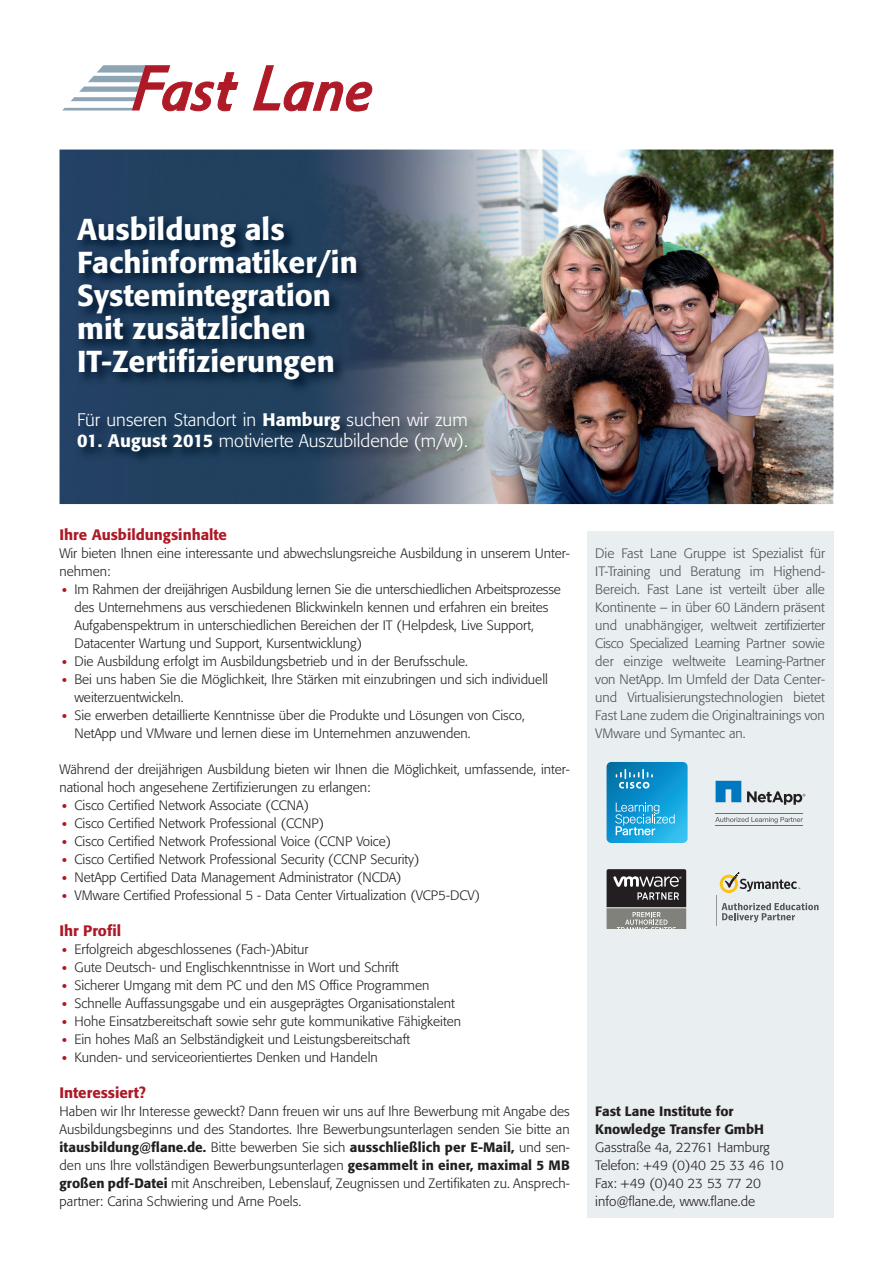
<style>
.page{position:relative;width:893px;height:1263px;background:#fff}
.page>*{position:absolute;margin:0;border:0;box-sizing:border-box;transform-origin:0 0}
.t1{font:500 30px/33px "Formata";color:#fff}
.t2{font:300 18px "Formata";color:#fff}
.t3{font:500 15px "Formata";color:#ad1926}
.t4{font:300 13.5px/18px "Formata";color:#231f20}
.t5{font:300 13.5px/18px "Formata";color:#4c5159;text-align:justify}
.t6{font:500 13.5px/18px "Formata";color:#231f20}
.s1{font-weight:500}
.s2{font-family:"Zapf Chancery";font-weight:500;font-style:italic;color:#ad1926}
</style>
<div class="page">
<div style="left:587px;top:531px;width:246px;height:687px;background:#e9eef1"></div>
<svg style="left:253px;top:65px;width:119px;height:46px"></svg>
<svg style="left:62px;top:65px;width:176px;height:46px"></svg>
<img style="left:60px;top:150px;width:773px;height:354px">
<hr style="left:715px;top:813px;width:88px;height:1px;background:#6c6d70">
<hr style="left:715px;top:825px;width:88px;height:1px;background:#6c6d70">
<svg style="left:716px;top:781px;width:25px;height:21px"></svg>
<svg style="left:715px;top:817px;width:88px;height:6px"></svg>
<svg style="left:747px;top:791px;width:58px;height:14px"></svg>
<svg style="left:607px;top:762px;width:81px;height:81px;background:#259fd4"></svg>
<svg style="left:607px;top:869px;width:79px;height:60px;background:#615f5e"></svg>
<hr style="left:717px;top:895px;width:1px;height:30px;background:#939598">
<svg style="left:720px;top:872px;width:80px;height:21px"></svg>
<svg style="left:722px;top:903px;width:96px;height:19px"></svg>
<img style="left:76px;top:214px;width:405px;height:251px">
<h1 class="t1" style="left:77px;top:213px;width:282px">Ausbildung als<br>Fachinformatiker/in<br>Systemintegration mit zusätzlichen<br>IT-Zertifizierungen</h1>
<h2 class="t2" style="left:77px;top:409px;width:392px">Für unseren Standort in <span class="s1">Hamburg</span> suchen wir zum</h2>
<h2 class="t2" style="left:77px;top:430px;width:392px"><span class="s1">01. August 2015</span> motivierte Auszubildende (m/w).</h2>
<p class="t3" style="left:60px;top:525px;width:169px">Ihre Ausbildungsinhalte</p>
<p class="t4" style="left:60px;top:544px;width:512px">Wir bieten Ihnen eine interessante und abwechslungsreiche Ausbildung in unserem Unter&shy;nehmen:</p>
<p class="t4" style="left:74px;top:580px;width:488px;text-indent:-15px"><span class="s2">•</span> Im Rahmen der dreijährigen Ausbildung lernen Sie die unterschiedlichen Arbeitsprozesse des Unternehmens aus verschiedenen Blickwinkeln kennen und erfahren ein breites Aufgabenspektrum in unterschiedlichen Bereichen der IT (Helpdesk, Live Support, Datacenter Wartung und Support, Kursentwicklung)</p>
<p class="t4" style="left:60px;top:652px;width:410px"><span class="s2">•</span> Die Ausbildung erfolgt im Ausbildungsbetrieb und in der Berufsschule.</p>
<p class="t4" style="left:74px;top:670px;width:475px;text-indent:-15px"><span class="s2">•</span> Bei uns haben Sie die Möglichkeit, Ihre Stärken mit einzubringen und sich individuell weiterzuentwickeln.</p>
<p class="t4" style="left:74px;top:706px;width:452px;text-indent:-15px"><span class="s2">•</span> Sie erwerben detaillierte Kenntnisse über die Produkte und Lösungen von Cisco,<br>NetApp und VMware und lernen diese im Unternehmen anzuwenden.</p>
<p class="t4" style="left:60px;top:760px;width:512px">Während der dreijährigen Ausbildung bieten wir Ihnen die Möglichkeit, umfassende, inter&shy;national hoch angesehene Zertifizierungen zu erlangen:</p>
<p class="t4" style="left:60px;top:796px;width:251px"><span class="s2">•</span> Cisco Certified Network Associate (CCNA)</p>
<p class="t4" style="left:60px;top:814px;width:266px"><span class="s2">•</span> Cisco Certified Network Professional (CCNP)</p>
<p class="t4" style="left:60px;top:832px;width:333px"><span class="s2">•</span> Cisco Certified Network Professional Voice (CCNP Voice)</p>
<p class="t4" style="left:60px;top:850px;width:361px"><span class="s2">•</span> Cisco Certified Network Professional Security (CCNP Security)</p>
<p class="t4" style="left:60px;top:868px;width:344px"><span class="s2">•</span> NetApp Certified Data Management Administrator (NCDA)</p>
<p class="t4" style="left:60px;top:886px;width:422px"><span class="s2">•</span> VMware Certified Professional 5 - Data Center Virtualization (VCP5-DCV)</p>
<p class="t3" style="left:60px;top:921px;width:63px">Ihr Profil</p>
<p class="t4" style="left:60px;top:940px;width:250px"><span class="s2">•</span> Erfolgreich abgeschlossenes (Fach-)Abitur</p>
<p class="t4" style="left:60px;top:958px;width:341px"><span class="s2">•</span> Gute Deutsch- und Englischkenntnisse in Wort und Schrift</p>
<p class="t4" style="left:60px;top:976px;width:371px"><span class="s2">•</span> Sicherer Umgang mit dem PC und den MS Office Programmen</p>
<p class="t4" style="left:60px;top:994px;width:397px"><span class="s2">•</span> Schnelle Auffassungsgabe und ein ausgeprägtes Organisationstalent</p>
<p class="t4" style="left:60px;top:1012px;width:403px"><span class="s2">•</span> Hohe Einsatzbereitschaft sowie sehr gute kommunikative Fähigkeiten</p>
<p class="t4" style="left:60px;top:1030px;width:352px"><span class="s2">•</span> Ein hohes Maß an Selbständigkeit und Leistungsbereitschaft</p>
<p class="t4" style="left:60px;top:1048px;width:320px"><span class="s2">•</span> Kunden- und serviceorientiertes Denken und Handeln</p>
<p class="t3" style="left:60px;top:1083px;width:88px">Interessiert?</p>
<p class="t4" style="left:60px;top:1102px;width:512px;text-align:justify">Haben wir Ihr Interesse geweckt? Dann freuen wir uns auf Ihre Bewerbung mit Angabe des Ausbildungsbeginns und des Standortes. Ihre Bewerbungsunterlagen senden Sie bitte an <span class="s1">itausbildung@flane.de.</span> Bitte bewerben Sie sich <span class="s1">ausschließlich per E-Mail,</span> und sen&shy;den uns Ihre vollständigen Bewerbungsunterlagen <span class="s1">gesammelt in einer, maximal 5 MB großen pdf-Datei</span> mit Anschreiben, Lebenslauf, Zeugnissen und Zertifikaten zu. Ansprech&shy;partner: Carina Schwiering und Arne Poels.</p>
<p class="t5" style="left:595px;top:544px;width:231px">Die Fast Lane Gruppe ist Spezialist für IT-Training und Beratung im Highend-Bereich. Fast Lane ist verteilt über alle Kontinente – in über 60 Ländern präsent und unabhängiger, weltweit zertifizierter Cisco Specialized Learning Partner sowie der einzige weltweite Learning-Partner von NetApp. Im Umfeld der Data Center&shy;und Virtualisierungstechnologien bietet Fast Lane zudem die Originaltrainings von VMware und Symantec an.</p>
<p class="t6" style="left:595px;top:1102px;width:170px">Fast Lane Institute for<br>Knowledge Transfer GmbH</p>
<p class="t4" style="left:595px;top:1138px;width:190px">Gasstraße 4a, 22761 Hamburg<br>Telefon: +49 (0)40 25 33 46 10<br>Fax: +49 (0)40 23 53 77 20 info@flane.de, www.flane.de</p>
</div>
